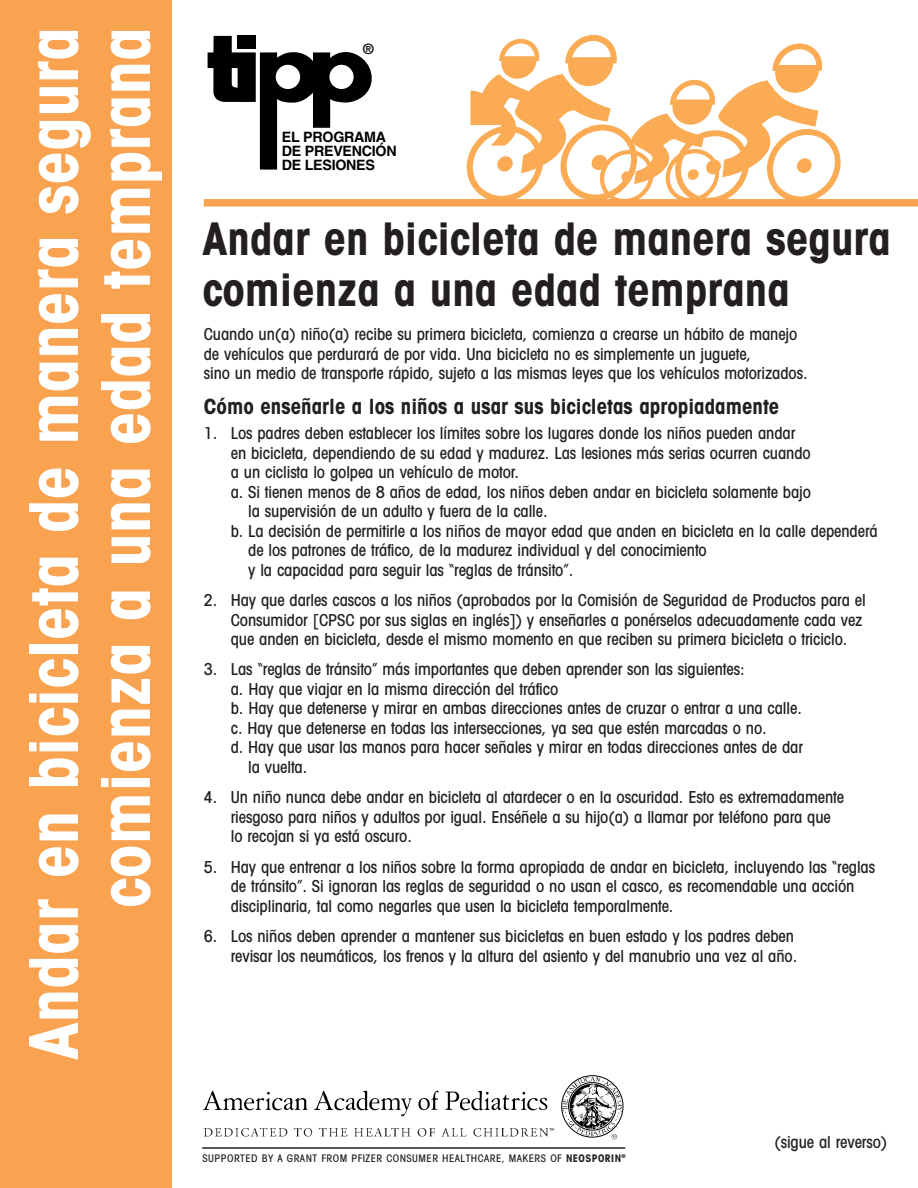
<style>
.page{position:relative;width:918px;height:1188px;background:#fff}
.page>*{position:absolute;margin:0;border:0;box-sizing:border-box;transform-origin:0 0}
.t1{font:700 condensed 67.5px/72px "Avant Garde";color:#fff;text-align:right}
.t2{font:700 condensed 45px/51px "Avant Garde";color:#231f20}
.t3{font:700 condensed 21px "Avant Garde";color:#231f20}
.t4{font:500 condensed 16.5px/19.5px "Avant Garde";letter-spacing:-.005em;color:#231f20}
.t5{font:700 14.25px/13.6px "Helvetica";letter-spacing:-.02em;color:#000}
.t6{font:700 14.25px "Helvetica";color:#231f20}
.t7{font:500 condensed 10.5px "Avant Garde";letter-spacing:.045em;color:#231f20}
.s1{font-weight:700}
</style>
<div class="page">
<div style="left:0;top:0;width:172px;height:1188px;background:#f9a351"></div>
<svg style="left:466px;top:35px;width:375px;height:164px"></svg>
<svg style="left:208px;top:36px;width:164px;height:134px"></svg>
<div style="left:238px;top:36px;width:18px;height:13px;background:#000"></div>
<div style="left:204px;top:199px;width:714px;height:8px;background:#f9a351"></div>
<svg style="left:203px;top:1075px;width:423px;height:74px"></svg>
<hr style="left:202px;top:1147px;width:423px;height:2px;background:#231f20">
<h1 class="t1" style="left:23px;top:1060px;width:1034px;rotate:-90deg">Andar en bicicleta de manera segura comienza a una edad temprana</h1>
<p class="t6" style="left:363px;top:44px;width:12px">®</p>
<p class="t5" style="left:282px;top:132px;width:116px">EL PROGRAMA<br>DE PREVENCIÓN<br>DE LESIONES</p>
<h2 class="t2" style="left:202px;top:217px;width:690px">Andar en bicicleta de manera segura comienza a una edad temprana</h2>
<p class="t4" style="left:204px;top:326px;width:605px">Cuando un(a) niño(a) recibe su primera bicicleta, comienza a crearse un hábito de manejo de vehículos que perdurará de por vida. Una bicicleta no es simplemente un juguete,<br>sino un medio de transporte rápido, sujeto a las mismas leyes que los vehículos motorizados.</p>
<p class="t3" style="left:204px;top:399px;width:577px">Cómo enseñarle a los niños a usar sus bicicletas apropiadamente</p>
<p class="t4" style="left:204px;top:425px;width:593px">1. Los padres deben establecer los límites sobre los lugares donde los niños pueden andar</p>
<p class="t4" style="left:231px;top:445px;width:582px">en bicicleta, dependiendo de su edad y madurez. Las lesiones más serias ocurren cuando</p>
<p class="t4" style="left:231px;top:464px;width:290px">a un ciclista lo golpea un vehículo de motor.</p>
<p class="t4" style="left:231px;top:484px;width:582px">a. Si tienen menos de 8 años de edad, los niños deben andar en bicicleta solamente bajo</p>
<p class="t4" style="left:248px;top:503px;width:301px">la supervisión de un adulto y fuera de la calle.</p>
<p class="t4" style="left:231px;top:523px;width:648px">b. La decisión de permitirle a los niños de mayor edad que anden en bicicleta en la calle dependerá</p>
<p class="t4" style="left:248px;top:542px;width:460px">de los patrones de tráfico, de la madurez individual y del conocimiento</p>
<p class="t4" style="left:248px;top:562px;width:327px">y la capacidad para seguir las “reglas de tránsito”.</p>
<p class="t4" style="left:231px;top:592px;width:636px;text-indent:-27px">2. Hay que darles cascos a los niños (aprobados por la Comisión de Seguridad de Productos para el<br>Consumidor [CPSC por sus siglas en inglés]) y enseñarles a ponérselos adecuadamente cada vez que anden en bicicleta, desde el mismo momento en que reciben su primera bicicleta o triciclo.</p>
<p class="t4" style="left:204px;top:661px;width:542px">3. Las “reglas de tránsito” más importantes que deben aprender son las siguientes:</p>
<p class="t4" style="left:231px;top:681px;width:329px">a. Hay que viajar en la misma dirección del tráfico</p>
<p class="t4" style="left:231px;top:700px;width:573px">b. Hay que detenerse y mirar en ambas direcciones antes de cruzar o entrar a una calle.</p>
<p class="t4" style="left:231px;top:720px;width:537px">c. Hay que detenerse en todas las intersecciones, ya sea que estén marcadas o no.</p>
<p class="t4" style="left:231px;top:739px;width:574px">d. Hay que usar las manos para hacer señales y mirar en todas direcciones antes de dar</p>
<p class="t4" style="left:248px;top:759px;width:61px">la vuelta.</p>
<p class="t4" style="left:231px;top:789px;width:615px;text-indent:-27px">4. Un niño nunca debe andar en bicicleta al atardecer o en la oscuridad. Esto es extremadamente riesgoso para niños y adultos por igual. Enséñele a su hijo(a) a llamar por teléfono para que lo recojan si ya está oscuro.</p>
<p class="t4" style="left:231px;top:859px;width:646px;text-indent:-27px">5. Hay que entrenar a los niños sobre la forma apropiada de andar en bicicleta, incluyendo las “reglas de tránsito”. Si ignoran las reglas de seguridad o no usan el casco, es recomendable una acción disciplinaria, tal como negarles que usen la bicicleta temporalmente.</p>
<p class="t4" style="left:204px;top:928px;width:595px;text-align:right">6. Los niños deben aprender a mantener sus bicicletas en buen estado y los padres deben revisar los neumáticos, los frenos y la altura del asiento y del manubrio una vez al año.</p>
<p class="t7" style="left:202px;top:1155px;width:425px">SUPPORTED BY A GRANT FROM PFIZER CONSUMER HEALTHCARE, MAKERS OF <span class="s1">NEOSPORIN</span><sup>®</sup></p>
<p class="t4" style="left:774px;top:1134px;width:114px">(sigue al reverso)</p>
</div>
